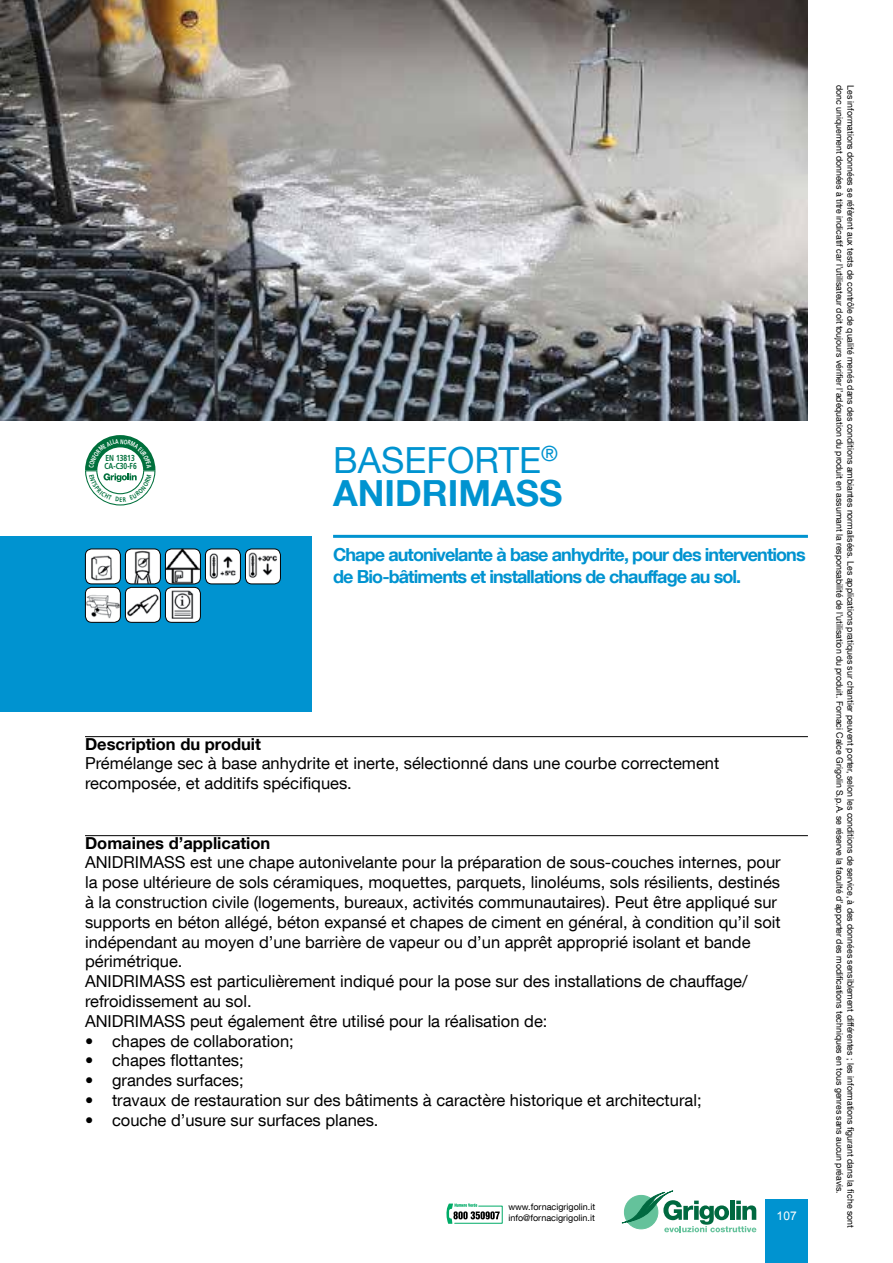
<style>
.page{position:relative;width:893px;height:1263px;background:#fff}
.page>*{position:absolute;margin:0;border:0;box-sizing:border-box;transform-origin:0 0}
.t1{font:700 36px/33px "Helvetica Neue LT Com";color:#0093d0}
.t2{font:700 18px/21.6px "Helvetica Neue LT Com";letter-spacing:-.05em;color:#0093d0}
.t3{font:16.5px/19.8px "Helvetica Neue LT Com";color:#000}
.t4{font:700 16.5px "Helvetica Neue LT Com";color:#000}
.t5{font:12px "Arial";color:#fff}
.t6{font:9px/10.8px "Helvetica Neue LT Com";color:#000}
.t7{font:700 8.7px/7.9px "Frutiger";color:#00703c;scale:.78 1}
.s1{font-weight:400}
</style>
<div class="page">
<svg style="left:622px;top:1191px;width:134px;height:41px"></svg>
<div style="left:765px;top:1199px;width:43px;height:64px;background:#0093d0"></div>
<svg style="left:446px;top:1203px;width:57px;height:21px"></svg>
<div style="left:0;top:536px;width:312px;height:176px;background:#0093d0"></div>
<img style="left:0;top:0;width:808px;height:420px">
<img style="left:85px;top:549px;width:35px;height:34px">
<div style="left:85px;top:549px;width:36px;height:35px;border:1px solid #000;border-radius:6px"></div>
<img style="left:125px;top:549px;width:35px;height:35px">
<div style="left:125px;top:549px;width:36px;height:35px;border:1px solid #000;border-radius:6px"></div>
<img style="left:165px;top:549px;width:35px;height:34px">
<div style="left:165px;top:549px;width:36px;height:35px;border:1px solid #000;border-radius:6px"></div>
<img style="left:205px;top:549px;width:35px;height:34px">
<div style="left:205px;top:549px;width:36px;height:35px;border:1px solid #000;border-radius:6px"></div>
<img style="left:245px;top:549px;width:35px;height:34px">
<div style="left:245px;top:549px;width:36px;height:35px;border:1px solid #000;border-radius:6px"></div>
<img style="left:85px;top:587px;width:34px;height:34px">
<div style="left:85px;top:587px;width:36px;height:36px;border:1px solid #000;border-radius:6px"></div>
<img style="left:125px;top:587px;width:34px;height:34px">
<div style="left:125px;top:587px;width:36px;height:36px;border:1px solid #000;border-radius:6px"></div>
<img style="left:165px;top:587px;width:34px;height:34px">
<div style="left:165px;top:587px;width:36px;height:36px;border:1px solid #000;border-radius:6px"></div>
<hr style="left:85px;top:736px;width:723px;height:1px;background:#000">
<hr style="left:85px;top:835px;width:723px;height:1px;background:#000">
<hr style="left:333px;top:535px;width:475px;height:3px;background:#0093d0">
<svg style="left:85px;top:435px;width:70px;height:70px"></svg>
<p class="t7" style="left:105px;top:454px;width:43px">EN 13813<br>CA-C30-F6</p>
<h1 class="t1" style="left:333px;top:442px;width:231px"><span class="s1">BASEFORTE</span><sup>®<br></sup>ANIDRIMASS</h1>
<p class="t2" style="left:333px;top:544px;width:474px">Chape autonivelante à base anhydrite, pour des interventions de Bio-bâtiments et installations de chauffage au sol.</p>
<p class="t4" style="left:85px;top:733px;width:177px">Description du produit</p>
<p class="t3" style="left:85px;top:753px;width:636px">Prémélange sec à base anhydrite et inerte, sélectionné dans une courbe correctement recomposée, et additifs spécifiques.</p>
<p class="t4" style="left:85px;top:832px;width:187px">Domaines d’application</p>
<p class="t3" style="left:85px;top:852px;width:697px">ANIDRIMASS est une chape autonivelante pour la préparation de sous-couches internes, pour la pose ultérieure de sols céramiques, moquettes, parquets, linoléums, sols résilients, destinés à la construction civile (logements, bureaux, activités communautaires). Peut être appliqué sur supports en béton allégé, béton expansé et chapes de ciment en général, à condition qu’il soit indépendant au moyen d’une barrière de vapeur ou d’un apprêt approprié isolant et bande périmétrique.<br>ANIDRIMASS est particulièrement indiqué pour la pose sur des installations de chauffage/ refroidissement au sol.<br>ANIDRIMASS peut également être utilisé pour la réalisation de:</p>
<p class="t3" style="left:85px;top:1030px;width:210px">• chapes de collaboration;</p>
<p class="t3" style="left:85px;top:1050px;width:160px">• chapes flottantes;</p>
<p class="t3" style="left:85px;top:1070px;width:160px">• grandes surfaces;</p>
<p class="t3" style="left:85px;top:1090px;width:618px">• travaux de restauration sur des bâtiments à caractère historique et architectural;</p>
<p class="t3" style="left:85px;top:1110px;width:295px">• couche d’usure sur surfaces planes.</p>
<p class="t6" style="left:508px;top:1201px;width:88px">www.fornacigrigolin.it info@fornacigrigolin.it</p>
<p class="t5" style="left:776px;top:1208px;width:22px">107</p>
<p class="t6" style="left:845px;top:85px;width:1110px;rotate:90deg">donc uniquement données à titre indicatif car l’utilisateur doit toujours vérifier l’adéquation du produit en assumant la responsabilité de l’utilisation du produit. Fornaci Calce Grigolin S.p.A. se réserve la faculté d’apporter des modifications techniques en tous genres sans aucun préavis.</p>
<p class="t6" style="left:856px;top:85px;width:1144px;rotate:90deg">Les informations données se réfèrent aux tests de contrôle de qualité menés dans des conditions ambiantes normalisées. Les applications pratiques sur chantier peuvent porter, selon les conditions de service, à des données sensiblement différentes ; les informations figurant dans la fiche sont</p>
</div>
